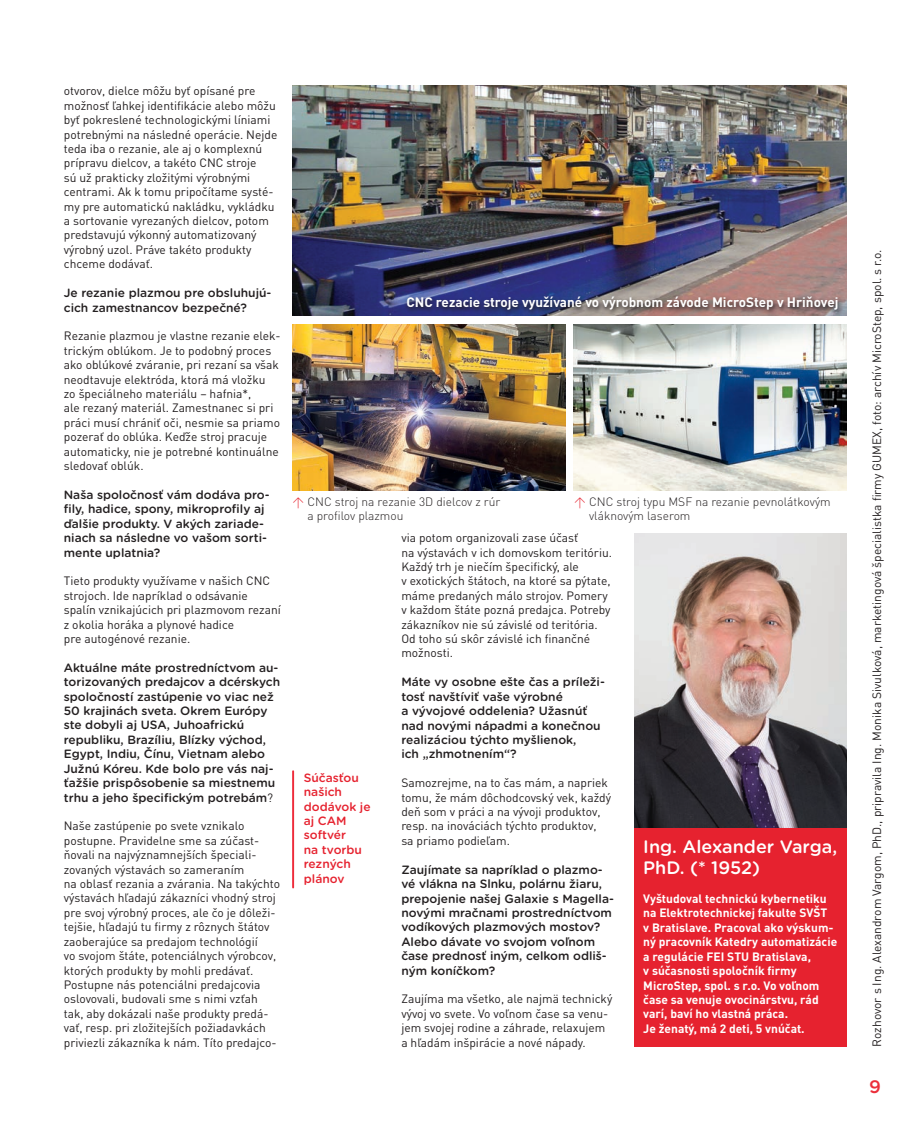
<style>
.page{position:relative;width:919px;height:1132px;background:#fff}
.page>*{position:absolute;margin:0;border:0;box-sizing:border-box;transform-origin:0 0}
.t1{font:500 18px/21.6px "Gotham Rounded";color:#fff}
.t2{font:500 18px "Gotham Rounded";color:#eb2f3b}
.t3{font:700 13.5px "DIN Pro";color:#fff}
.t4{font:12px/14.4px "DIN Pro";color:#231f20}
.t5{font:500 12px/14.4px "Gotham Rounded";color:#231f20}
.t6{font:700 12px/14.4px "DIN Pro";color:#fff}
.t7{font:300 12px "DIN Pro";color:#231f20}
.t8{font:500 12px "Gotham Rounded";color:#e6222f}
.s1{font-family:"DIN Pro";font-weight:400}
.s2{color:#e6222f}
</style>
<div class="page">
<img style="left:634px;top:533px;width:212px;height:295px">
<div style="left:634px;top:828px;width:212px;height:218px;background:#e6222f"></div>
<img style="left:292px;top:85px;width:554px;height:231px">
<img style="left:292px;top:324px;width:273px;height:166px">
<img style="left:573px;top:324px;width:273px;height:166px">
<svg style="left:403px;top:294px;width:439px;height:22px;background:#695d73"></svg>
<hr style="left:292px;top:771px;width:2px;height:116px;background:#ee2c3b">
<p class="t4" style="left:64px;top:83px;width:215px">otvorov, dielce môžu byť opísané pre možnosť ľahkej identifikácie alebo môžu byť pokreslené technologickými líniami potrebnými na následné operácie. Nejde teda iba o rezanie, ale aj o komplexnú prípravu dielcov, a takéto CNC stroje</p>
<p class="t4" style="left:64px;top:170px;width:188px">sú už prakticky zložitými výrobnými</p>
<p class="t4" style="left:64px;top:184px;width:212px">centrami. Ak k tomu pripočítame systé&shy;my pre automatickú nakládku, vykládku</p>
<p class="t4" style="left:64px;top:213px;width:206px">a sortovanie vyrezaných dielcov, potom predstavujú výkonný automatizovaný výrobný uzol. Práve takéto produkty chceme dodávať.</p>
<p class="t5" style="left:64px;top:285px;width:209px">Je rezanie plazmou pre obsluhujú&shy;cich zamestnancov bezpečné?</p>
<p class="t4" style="left:64px;top:328px;width:218px">Rezanie plazmou je vlastne rezanie elek&shy;trickým oblúkom. Je to podobný proces ako oblúkové zváranie, pri rezaní sa však neodtavuje elektróda, ktorá má vložku</p>
<p class="t4" style="left:64px;top:386px;width:189px">zo špeciálneho materiálu – hafnia*,</p>
<p class="t4" style="left:64px;top:400px;width:218px">ale rezaný materiál. Zamestnanec si pri práci musí chrániť oči, nesmie sa priamo pozerať do oblúka. Keďže stroj pracuje automaticky, nie je potrebné kontinuálne sledovať oblúk.</p>
<p class="t5" style="left:64px;top:487px;width:207px">Naša spoločnosť vám dodáva pro&shy;fily, hadice, spony, mikroprofily aj ďalšie produkty. V akých zariade-</p>
<p class="t5" style="left:64px;top:530px;width:205px">niach sa následne vo vašom sorti&shy;mente uplatnia?</p>
<p class="t4" style="left:64px;top:573px;width:218px">Tieto produkty využívame v našich CNC strojoch. Ide napríklad o odsávanie spalín vznikajúcich pri plazmovom rezaní z okolia horáka a plynové hadice</p>
<p class="t4" style="left:64px;top:630px;width:128px">pre autogénové rezanie.</p>
<p class="t5" style="left:64px;top:659px;width:218px">Aktuálne máte prostredníctvom au&shy;torizovaných predajcov a dcérskych spoločností zastúpenie vo viac než 50 krajinách sveta. Okrem Európy</p>
<p class="t5" style="left:64px;top:717px;width:211px">ste dobyli aj USA, Juhoafrickú republiku, Brazíliu, Blízky východ, Egypt, Indiu, Čínu, Vietnam alebo Južnú Kóreu. Kde bolo pre vás naj-</p>
<p class="t5" style="left:64px;top:775px;width:213px">ťažšie prispôsobenie sa miestnemu trhu a jeho špecifickým potrebám<span class="s1">?</span></p>
<p class="t4" style="left:64px;top:818px;width:182px">Naše zastúpenie po svete vznikalo</p>
<p class="t4" style="left:64px;top:832px;width:197px">postupne. Pravidelne sme sa zúčast-</p>
<p class="t4" style="left:64px;top:846px;width:194px">ňovali na najvýznamnejších špeciali-</p>
<p class="t4" style="left:64px;top:861px;width:182px">zovaných výstavách so zameraním</p>
<p class="t4" style="left:64px;top:875px;width:218px">na oblasť rezania a zvárania. Na takýchto výstavách hľadajú zákazníci vhodný stroj pre svoj výrobný proces, ale čo je dôleži&shy;tejšie, hľadajú tu firmy z rôznych štátov zaoberajúce sa predajom technológií</p>
<p class="t4" style="left:64px;top:947px;width:214px">vo svojom štáte, potenciálnych výrobcov, ktorých produkty by mohli predávať.<br>Postupne nás potenciálni predajcovia oslovovali, budovali sme s nimi vzťah</p>
<p class="t4" style="left:64px;top:1005px;width:214px">tak, aby dokázali naše produkty predá&shy;vať, resp. pri zložitejších požiadavkách priviezli zákazníka k nám. Títo predajco-</p>
<p class="t3" style="left:406px;top:293px;width:433px">CNC rezacie stroje využívané vo výrobnom závode MicroStep v Hriňovej</p>
<p class="t7" style="left:292px;top:493px;width:210px"><span class="s2">↑</span> CNC stroj na rezanie 3D dielcov z rúr</p>
<p class="t7" style="left:307px;top:507px;width:98px">a profilov plazmou</p>
<p class="t7" style="left:573px;top:493px;width:258px"><span class="s2">↑</span> CNC stroj typu MSF na rezanie pevnolátkovým</p>
<p class="t7" style="left:589px;top:507px;width:103px">vláknovým laserom</p>
<p class="t8" style="left:304px;top:768px;width:56px">Súčasťou</p>
<p class="t8" style="left:304px;top:783px;width:40px">našich</p>
<p class="t8" style="left:304px;top:797px;width:68px">dodávok je</p>
<p class="t8" style="left:304px;top:812px;width:44px">aj CAM</p>
<p class="t8" style="left:304px;top:826px;width:44px">softvér</p>
<p class="t8" style="left:304px;top:840px;width:60px">na tvorbu</p>
<p class="t8" style="left:304px;top:855px;width:48px">rezných</p>
<p class="t8" style="left:304px;top:869px;width:42px">plánov</p>
<p class="t4" style="left:401px;top:530px;width:178px">via potom organizovali zase účasť</p>
<p class="t4" style="left:401px;top:544px;width:212px">na výstavách v ich domovskom teritóriu.<br>Každý trh je niečím špecifický, ale</p>
<p class="t4" style="left:401px;top:573px;width:211px">v exotických štátoch, na ktoré sa pýtate, máme predaných málo strojov. Pomery v každom štáte pozná predajca. Potreby zákazníkov nie sú závislé od teritória.<br>Od toho sú skôr závislé ich finančné možnosti.</p>
<p class="t5" style="left:401px;top:674px;width:205px">Máte vy osobne ešte čas a príleži&shy;tosť navštíviť vaše výrobné</p>
<p class="t5" style="left:401px;top:703px;width:187px">a vývojové oddelenia? Užasnúť</p>
<p class="t5" style="left:401px;top:717px;width:201px">nad novými nápadmi a konečnou realizáciou týchto myšlienok,</p>
<p class="t5" style="left:401px;top:746px;width:117px">ich „zhmotnením“?</p>
<p class="t4" style="left:401px;top:775px;width:211px">Samozrejme, na to čas mám, a napriek tomu, že mám dôchodcovský vek, každý deň som v práci a na vývoji produktov, resp. na inováciách týchto produktov,</p>
<p class="t4" style="left:401px;top:832px;width:110px">sa priamo podieľam.</p>
<p class="t5" style="left:401px;top:861px;width:214px">Zaujímate sa napríklad o plazmo&shy;vé vlákna na Slnku, polárnu žiaru, prepojenie našej Galaxie s Magella&shy;novými mračnami prostredníctvom vodíkových plazmových mostov?<br>Alebo dávate vo svojom voľnom čase prednosť iným, celkom odliš&shy;ným koníčkom?</p>
<p class="t4" style="left:401px;top:991px;width:212px">Zaujíma ma všetko, ale najmä technický vývoj vo svete. Vo voľnom čase sa venu&shy;jem svojej rodine a záhrade, relaxujem</p>
<p class="t4" style="left:401px;top:1034px;width:186px">a hľadám inšpirácie a nové nápady.</p>
<p class="t1" style="left:643px;top:834px;width:195px">Ing. Alexander Varga,<br>PhD. (* 1952)</p>
<p class="t6" style="left:643px;top:890px;width:185px">Vyštudoval technickú kybernetiku na Elektrotechnickej fakulte SVŠT</p>
<p class="t6" style="left:643px;top:919px;width:195px">v Bratislave. Pracoval ako výskum&shy;ný pracovník Katedry automatizácie a regulácie FEI STU Bratislava,</p>
<p class="t6" style="left:643px;top:962px;width:178px">v súčasnosti spoločník firmy<br>MicroStep, spol. s r.o. Vo voľnom čase sa venuje ovocinárstvu, rád varí, baví ho vlastná práca.</p>
<p class="t6" style="left:643px;top:1020px;width:163px">Je ženatý, má 2 deti, 5 vnúčat.</p>
<p class="t4" style="left:868px;top:1046px;width:798px;rotate:-90deg">Rozhovor s Ing. Alexandrom Vargom, PhD., pripravila Ing. Monika Sivulková, marketingová špecialistka firmy GUMEX, foto: archív MicroStep, spol. s r.o.</p>
<p class="t2" style="left:869px;top:1072px;width:13px">9</p>
</div>
